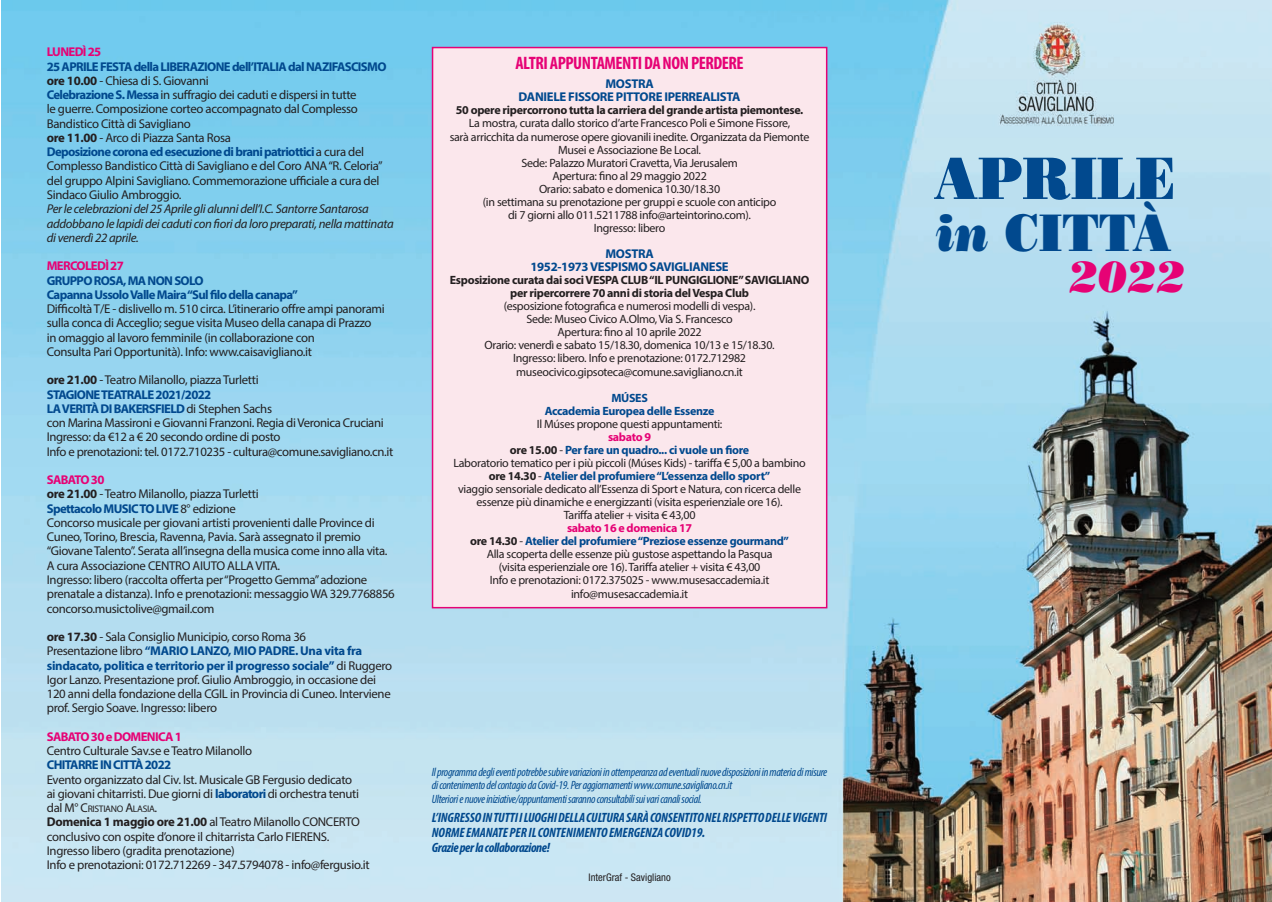
<style>
.page{position:relative;width:1272px;height:902px;background:#fff}
.page>*{position:absolute;margin:0;border:0;box-sizing:border-box;transform-origin:0 0}
.t1{font:59.55px "Bodoni Std Poster";color:#01498e;scale:.9 1}
.t2{font:52.5px "Bodoni Std Poster";color:#01498e;scale:.9 1}
.t3{font:italic 43.65px "Bodoni Std Poster";color:#e60275}
.t4{font:700 condensed 18px "Myriad Pro";letter-spacing:-.025em;color:#e60275}
.t5{font:italic 700 condensed 13.5px/15px "Myriad Pro";letter-spacing:-.01em;color:#01498e}
.t6{font:12.75px/14.2px "Myriad Pro";letter-spacing:-.025em;color:#231f20}
.t7{font:700 12.75px "Myriad Pro";letter-spacing:-.05em;color:#01498e}
.t8{font:italic 12.75px/14.2px "Myriad Pro";letter-spacing:-.025em;color:#231f20}
.t9{font:700 12.75px "Myriad Pro";letter-spacing:-.025em;color:#01498e}
.t10{font:700 12.75px "Myriad Pro";letter-spacing:-.05em;color:#e60275}
.t11{font:12px/13px "Myriad Pro";letter-spacing:-.025em;color:#231f20;text-align:center}
.t12{font:italic condensed 12px/13.5px "Myriad Pro";letter-spacing:-.025em;color:#01498e}
.t13{font:700 12px "Myriad Pro";letter-spacing:-.025em;color:#01498e}
.t14{font:700 12px "Myriad Pro";letter-spacing:-.025em;color:#231f20}
.t15{font:700 12px "Myriad Pro";letter-spacing:-.025em;color:#e60275}
.t16{font:condensed 10.5px "Helvetica Neue LT Std";color:#231f20}
.t17{font:9.6px "Myriad Pro";letter-spacing:-.035em;color:#231f20}
.s1{font-weight:700}
.s2{font-weight:700;color:#01498e}
.s3{font-weight:400;color:#231f20}
.s4{font-size:12.75px}
.s5{color:#231f20}
.s6{font-style:italic}
</style>
<div class="page">
<img style="left:2px;top:0;width:1269px;height:901px">
<div style="left:433px;top:48px;width:393px;height:559px;background:#fbe7ec"></div>
<div style="left:432px;top:47px;width:395px;height:561px;border:2px solid #e60275"></div>
<p class="t10" style="left:47px;top:47px;width:56px">LUNEDÌ 25</p>
<p class="t7" style="left:47px;top:62px;width:341px">25 APRILE FESTA della LIBERAZIONE dell’ITALIA dal NAZIFASCISMO</p>
<p class="t6" style="left:47px;top:75px;width:163px"><span class="s1">ore 10.00</span> - Chiesa di S. Giovanni</p>
<p class="t6" style="left:47px;top:89px;width:311px"><span class="s2">Celebrazione S. Messa</span> in suffragio dei caduti e dispersi in tutte</p>
<p class="t6" style="left:47px;top:103px;width:312px">le guerre. Composizione corteo accompagnato dal Complesso<br>Bandistico Città di Savigliano</p>
<p class="t6" style="left:47px;top:132px;width:186px"><span class="s1">ore 11.00</span> - Arco di Piazza Santa Rosa</p>
<p class="t6" style="left:47px;top:146px;width:337px"><span class="s2">Deposizione corona ed esecuzione di brani patriottici</span> a cura del Complesso Bandistico Città di Savigliano e del Coro ANA “R. Celoria” del gruppo Alpini Savigliano. Commemorazione ufficiale a cura del Sindaco Giulio Ambroggio.</p>
<p class="t8" style="left:47px;top:203px;width:348px">Per le celebrazioni del 25 Aprile gli alunni dell’I.C. Santorre Santarosa addobbano le lapidi dei caduti con fiori da loro preparati, nella mattinata di venerdì 22 aprile.</p>
<p class="t10" style="left:47px;top:261px;width:78px">MERCOLEDÌ 27</p>
<p class="t7" style="left:47px;top:275px;width:158px">GRUPPO ROSA, MA NON SOLO</p>
<p class="t7" style="left:47px;top:290px;width:253px">Capanna Ussolo Valle Maira “Sul filo della canapa”</p>
<p class="t6" style="left:47px;top:303px;width:339px">Difficoltà T/E - dislivello m. 510 circa. L’itinerario offre ampi panorami sulla conca di Acceglio; segue visita Museo della canapa di Prazzo</p>
<p class="t6" style="left:47px;top:331px;width:269px">in omaggio al lavoro femminile (in collaborazione con</p>
<p class="t6" style="left:47px;top:345px;width:267px">Consulta Pari Opportunità). Info: www.caisavigliano.it</p>
<p class="t6" style="left:47px;top:374px;width:213px"><span class="s1">ore 21.00</span> - Teatro Milanollo, piazza Turletti</p>
<p class="t7" style="left:47px;top:389px;width:166px">STAGIONE TEATRALE 2021/2022</p>
<p class="t7" style="left:47px;top:404px;width:227px">LA VERITÀ DI BAKERSFIELD <span class="s3">di Stephen Sachs</span></p>
<p class="t6" style="left:47px;top:417px;width:338px">con Marina Massironi e Giovanni Franzoni. Regia di Veronica Cruciani</p>
<p class="t6" style="left:47px;top:431px;width:235px">Ingresso: da €12 a € 20 secondo ordine di posto</p>
<p class="t6" style="left:47px;top:445px;width:348px">Info e prenotazioni: tel. 0172.710235 - cultura@comune.savigliano.cn.it</p>
<p class="t10" style="left:47px;top:475px;width:59px">SABATO 30</p>
<p class="t6" style="left:47px;top:488px;width:213px"><span class="s1">ore 21.00</span> - Teatro Milanollo, piazza Turletti</p>
<p class="t7" style="left:47px;top:503px;width:191px">Spettacolo MUSIC TO LIVE <span class="s3">8° edizione</span></p>
<p class="t6" style="left:47px;top:516px;width:342px">Concorso musicale per giovani artisti provenienti dalle Province di Cuneo, Torino, Brescia, Ravenna, Pavia. Sarà assegnato il premio “Giovane Talento”. Serata all’insegna della musica come inno alla vita.<br>A cura Associazione CENTRO AIUTO ALLA VITA.</p>
<p class="t6" style="left:47px;top:573px;width:349px">Ingresso: libero (raccolta offerta per “Progetto Gemma” adozione prenatale a distanza). Info e prenotazioni: messaggio WA 329.7768856 concorso.musictolive@gmail.com</p>
<p class="t6" style="left:47px;top:630px;width:261px"><span class="s1">ore 17.30</span> - Sala Consiglio Municipio, corso Roma 36</p>
<p class="t6" style="left:47px;top:645px;width:347px">Presentazione libro <span class="s2">“MARIO LANZO, MIO PADRE. Una vita fra sindacato, politica e territorio per il progresso sociale”</span> di Ruggero Igor Lanzo. Presentazione prof. Giulio Ambroggio, in occasione dei 120 anni della fondazione della CGIL in Provincia di Cuneo. Interviene prof. Sergio Soave. Ingresso: libero</p>
<p class="t10" style="left:47px;top:731px;width:136px">SABATO 30 e DOMENICA 1</p>
<p class="t6" style="left:47px;top:744px;width:207px">Centro Culturale Sav.se e Teatro Milanollo</p>
<p class="t7" style="left:47px;top:760px;width:126px">CHITARRE IN CITTÀ 2022</p>
<p class="t6" style="left:47px;top:773px;width:307px">Evento organizzato dal Civ. Ist. Musicale GB Fergusio dedicato</p>
<p class="t6" style="left:47px;top:787px;width:314px">ai giovani chitarristi. Due giorni di <span class="s2">laboratori</span> di orchestra tenuti</p>
<p class="t17" style="left:47px;top:805px;width:112px"><span class="s4">dal M° C</span>RISTIANO <span class="s4">A</span>LASIA<span class="s4">.</span></p>
<p class="t6" style="left:47px;top:816px;width:315px"><span class="s1">Domenica 1 maggio ore 21.00</span> al Teatro Milanollo CONCERTO conclusivo con ospite d’onore il chitarrista Carlo FIERENS.</p>
<p class="t6" style="left:47px;top:844px;width:189px">Ingresso libero (gradita prenotazione)</p>
<p class="t6" style="left:47px;top:858px;width:324px">Info e prenotazioni: 0172.712269 - 347.5794078 - info@fergusio.it</p>
<p class="t4" style="left:515px;top:52px;width:230px">ALTRI APPUNTAMENTI DA NON PERDERE</p>
<p class="t7" style="left:605px;top:79px;width:50px">MOSTRA</p>
<p class="t9" style="left:518px;top:92px;width:223px">DANIELE FISSORE PITTORE IPERREALISTA</p>
<p class="t14" style="left:456px;top:106px;width:349px">50 opere ripercorrono tutta la carriera del grande artista piemontese.</p>
<p class="t11" style="left:469px;top:118px;width:323px">La mostra, curata dallo storico d’arte Francesco Poli e Simone Fissore,</p>
<p class="t11" style="left:449px;top:131px;width:361px">sarà arricchita da numerose opere giovanili inedite. Organizzata da Piemonte<br>Musei e Associazione Be Local.</p>
<p class="t11" style="left:521px;top:157px;width:218px">Sede: Palazzo Muratori Cravetta, Via Jerusalem</p>
<p class="t11" style="left:552px;top:170px;width:156px">Apertura: fino al 29 maggio 2022</p>
<p class="t11" style="left:539px;top:183px;width:183px">Orario: sabato e domenica 10.30/18.30</p>
<p class="t11" style="left:483px;top:196px;width:295px">(in settimana su prenotazione per gruppi e scuole con anticipo</p>
<p class="t11" style="left:508px;top:209px;width:244px">di 7 giorni allo 011.5211788 info@arteintorino.com).</p>
<p class="t11" style="left:593px;top:222px;width:73px">Ingresso: libero</p>
<p class="t7" style="left:605px;top:249px;width:50px">MOSTRA</p>
<p class="t9" style="left:530px;top:262px;width:200px">1952-1973 VESPISMO SAVIGLIANESE</p>
<p class="t14" style="left:450px;top:275px;width:361px">Esposizione curata dai soci VESPA CLUB “IL PUNGIGLIONE” SAVIGLIANO</p>
<p class="t14" style="left:510px;top:289px;width:240px">per ripercorrere 70 anni di storia del Vespa Club</p>
<p class="t11" style="left:503px;top:301px;width:253px">(esposizione fotografica e numerosi modelli di vespa).</p>
<p class="t11" style="left:526px;top:314px;width:208px">Sede: Museo Civico A.Olmo, Via S. Francesco</p>
<p class="t11" style="left:557px;top:327px;width:146px">Apertura: fino al 10 aprile 2022</p>
<p class="t11" style="left:484px;top:340px;width:292px">Orario: venerdì e sabato 15/18.30, domenica 10/13 e 15/18.30.</p>
<p class="t11" style="left:513px;top:353px;width:234px;text-align:left">Ingresso: libero. Info e prenotazione: 0172.712982 museocivico.gipsoteca@comune.savigliano.cn.it</p>
<p class="t13" style="left:611px;top:393px;width:38px">MÚSES</p>
<p class="t13" style="left:545px;top:406px;width:171px">Accademia Europea delle Essenze</p>
<p class="t11" style="left:537px;top:418px;width:187px">Il Múses propone questi appuntamenti:</p>
<p class="t15" style="left:608px;top:432px;width:45px">sabato 9</p>
<p class="t13" style="left:510px;top:445px;width:241px"><span class="s5">ore 15.00</span> <span class="s3">-</span> Per fare un quadro... ci vuole un fiore</p>
<p class="t11" style="left:453px;top:457px;width:354px">Laboratorio tematico per i più piccoli (Múses Kids) - tariffa € 5,00 a bambino</p>
<p class="t13" style="left:489px;top:471px;width:283px"><span class="s5">ore 14.30</span> <span class="s3">-</span> Atelier del profumiere “L’essenza dello sport”</p>
<p class="t11" style="left:458px;top:483px;width:344px">viaggio sensoriale dedicato all’Essenza di Sport e Natura, con ricerca delle essenze più dinamiche e energizzanti (visita esperienziale ore 16).</p>
<p class="t11" style="left:563px;top:509px;width:133px">Tariffa atelier + visita € 43,00</p>
<p class="t15" style="left:567px;top:523px;width:127px">sabato 16 e domenica 17</p>
<p class="t13" style="left:470px;top:536px;width:320px"><span class="s5">ore 14.30</span> <span class="s3">-</span> Atelier del profumiere “Preziose essenze gourmand”</p>
<p class="t11" style="left:486px;top:548px;width:287px">Alla scoperta delle essenze più gustose aspettando la Pasqua (visita esperienziale ore 16). Tariffa atelier + visita € 43,00</p>
<p class="t11" style="left:490px;top:575px;width:281px">Info e prenotazioni: 0172.375025 - www.musesaccademia.it</p>
<p class="t11" style="left:571px;top:588px;width:118px">info@musesaccademia.it</p>
<p class="t12" style="left:432px;top:765px;width:397px">Il programma degli eventi potrebbe subire variazioni in ottemperanza ad eventuali nuove disposizioni in materia di misure di contenimento del contagio da Covid-19. Per aggiornamenti www.comune.savigliano.cn.it</p>
<p class="t12" style="left:432px;top:792px;width:271px">Ulteriori e nuove iniziative/appuntamenti saranno consultabili sui vari canali social.</p>
<p class="t5" style="left:432px;top:809px;width:397px">L’INGRESSO IN TUTTI I LUOGHI DELLA CULTURA SARÀ CONSENTITO NEL RISPETTO DELLE VIGENTI<br>NORME EMANATE PER IL CONTENIMENTO EMERGENZA COVID19.</p>
<p class="t5" style="left:432px;top:839px;width:120px">Grazie per la collaborazione!</p>
<p class="t16" style="left:588px;top:871px;width:84px">InterGraf - Savigliano</p>
<p class="t1" style="left:933px;top:143px;width:269px">APRILE</p>
<p class="t2" style="left:936px;top:203px;width:263px"><span class="s6">in</span> CITTÀ</p>
<p class="t3" style="left:1069px;top:251px;width:118px">2022</p>
</div>
